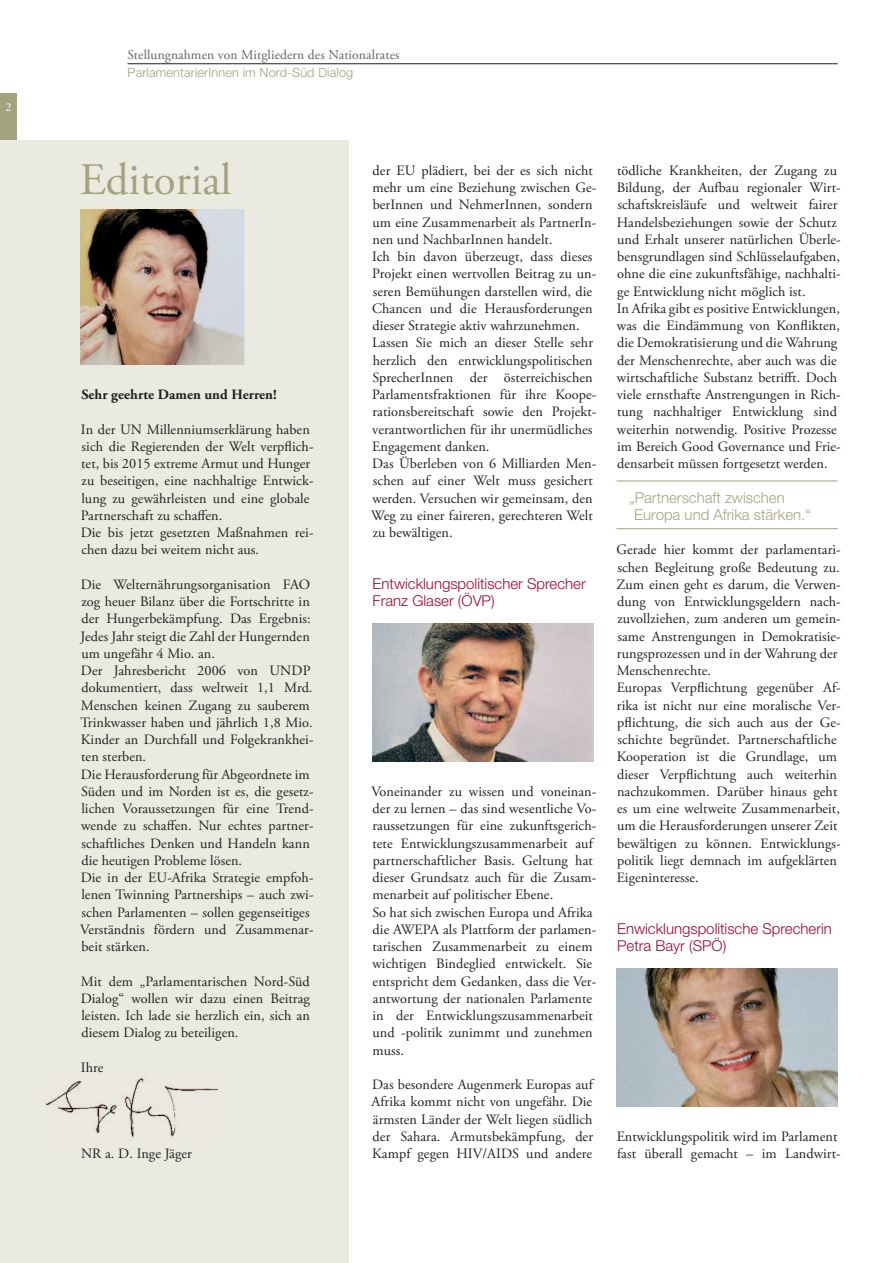
<style>
.page{position:relative;width:893px;height:1263px;background:#fff}
.page>*{position:absolute;margin:0;border:0;box-sizing:border-box;transform-origin:0 0}
.t1{font:45px "Adobe Garamond Pro";color:#a4a380}
.t2{font:300 15px/17.2px "Helvetica Neue LT Std";color:#9e0832}
.t3{font:300 15px/17.2px "Helvetica Neue LT Std";color:#a4a380}
.t4{font:14.25px/17.2px "Adobe Garamond Pro";letter-spacing:.005em;color:#231f20}
.t5{font:700 14.25px "Adobe Garamond Pro";letter-spacing:.005em;color:#231f20}
.t6{font:13.5px "Adobe Garamond Pro";letter-spacing:.01em;color:#636366}
.t7{font:300 12.75px "Helvetica Neue LT Std";letter-spacing:.01em;color:#a4a380}
.t8{font:12px "Adobe Garamond Pro";color:#fff}
</style>
<div class="page">
<div style="left:0;top:94px;width:17px;height:46px;background:#a4a380"></div>
<hr style="left:128px;top:63px;width:710px;height:1px;background:#231f20">
<div style="left:0;top:140px;width:349px;height:1123px;background:#eaeae0"></div>
<img style="left:81px;top:209px;width:163px;height:156px">
<img style="left:45px;top:1074px;width:173px;height:64px">
<img style="left:372px;top:623px;width:221px;height:138px">
<img style="left:617px;top:968px;width:221px;height:138px">
<hr style="left:617px;top:481px;width:221px;height:1px;background:#a4a380">
<hr style="left:617px;top:528px;width:221px;height:1px;background:#a4a380">
<p class="t8" style="left:6px;top:102px;width:7px">2</p>
<p class="t6" style="left:128px;top:50px;width:274px">Stellungnahmen von Mitgliedern des Nationalrates</p>
<p class="t7" style="left:128px;top:68px;width:227px">ParlamentarierInnen im Nord-Süd Dialog</p>
<h1 class="t1" style="left:80px;top:162px;width:153px">Editorial</h1>
<p class="t5" style="left:81px;top:389px;width:197px">Sehr geehrte Damen und Herren!</p>
<p class="t4" style="left:81px;top:422px;width:234px">In der UN Millenniumserklärung haben sich die Regierenden der Welt verpflich&shy;tet, bis 2015 extreme Armut und Hunger zu beseitigen, eine nachhaltige Entwick&shy;lung zu gewährleisten und eine globale Partnerschaft zu schaffen.<br>Die bis jetzt gesetzten Maßnahmen rei&shy;chen dazu bei weitem nicht aus.</p>
<p class="t4" style="left:80px;top:577px;width:235px">Die Welternährungsorganisation FAO zog heuer Bilanz über die Fortschritte in der Hungerbekämpfung. Das Ergebnis:<br>Jedes Jahr steigt die Zahl der Hungernden um ungefähr 4 Mio. an.<br>Der Jahresbericht 2006 von UNDP dokumentiert, dass weltweit 1,1 Mrd.<br>Menschen keinen Zugang zu sauberem Trinkwasser haben und jährlich 1,8 Mio.<br>Kinder an Durchfall und Folgekrankhei&shy;ten sterben.<br>Die Herausforderung für Abgeordnete im Süden und im Norden ist es, die gesetz&shy;lichen Voraussetzungen für eine Trend&shy;wende zu schaffen. Nur echtes partner&shy;schaftliches Denken und Handeln kann die heutigen Probleme lösen.<br>Die in der EU-Afrika Strategie empfoh&shy;lenen Twinning Partnerships – auch zwi&shy;schen Parlamenten – sollen gegenseitiges Verständnis fördern und Zusammenar&shy;beit stärken.</p>
<p class="t4" style="left:81px;top:974px;width:231px;text-align:justify">Mit dem „Parlamentarischen Nord-Süd Dialog“ wollen wir dazu einen Beitrag leisten. Ich lade sie herzlich ein, sich an diesem Dialog zu beteiligen.</p>
<p class="t4" style="left:81px;top:1060px;width:24px">Ihre</p>
<p class="t4" style="left:81px;top:1146px;width:112px">NR a. D. Inge Jäger</p>
<p class="t4" style="left:371px;top:163px;width:227px">der EU plädiert, bei der es sich nicht mehr um eine Beziehung zwischen Ge&shy;berInnen und NehmerInnen, sondern um eine Zusammenarbeit als PartnerIn&shy;nen und NachbarInnen handelt.<br>Ich bin davon überzeugt, dass dieses Projekt einen wertvollen Beitrag zu un&shy;seren Bemühungen darstellen wird, die Chancen und die Herausforderungen dieser Strategie aktiv wahrzunehmen.<br>Lassen Sie mich an dieser Stelle sehr herzlich den entwicklungspolitischen SprecherInnen der österreichischen Parlamentsfraktionen für ihre Koope&shy;rationsbereitschaft sowie den Projekt&shy;verantwortlichen für ihr unermüdliches Engagement danken.<br>Das Überleben von 6 Milliarden Men&shy;schen auf einer Welt muss gesichert werden. Versuchen wir gemeinsam, den Weg zu einer faireren, gerechteren Welt zu bewältigen.</p>
<p class="t2" style="left:373px;top:576px;width:215px">Entwicklungspolitischer Sprecher<br>Franz Glaser (ÖVP)</p>
<p class="t4" style="left:371px;top:784px;width:226px">Voneinander zu wissen und voneinan&shy;der zu lernen – das sind wesentliche Vo&shy;raussetzungen für eine zukunftsgerich&shy;tete Entwicklungszusammenarbeit auf partnerschaftlicher Basis. Geltung hat dieser Grundsatz auch für die Zusam&shy;menarbeit auf politischer Ebene.<br>So hat sich zwischen Europa und Afrika die AWEPA als Plattform der parlamen&shy;tarischen Zusammenarbeit zu einem wichtigen Bindeglied entwickelt. Sie entspricht dem Gedanken, dass die Ver&shy;antwortung der nationalen Parlamente in der Entwicklungszusammenarbeit und -politik zunimmt und zunehmen muss.</p>
<p class="t4" style="left:371px;top:1077px;width:223px;text-align:justify">Das besondere Augenmerk Europas auf Afrika kommt nicht von ungefähr. Die ärmsten Länder der Welt liegen südlich der Sahara. Armutsbekämpfung, der Kampf gegen HIV/AIDS und andere</p>
<p class="t4" style="left:617px;top:163px;width:226px">tödliche Krankheiten, der Zugang zu Bildung, der Aufbau regionaler Wirt&shy;schaftskreisläufe und weltweit fairer Handelsbeziehungen sowie der Schutz und Erhalt unserer natürlichen Überle&shy;bensgrundlagen sind Schlüsselaufgaben, ohne die eine zukunftsfähige, nachhalti&shy;ge Entwicklung nicht möglich ist.<br>In Afrika gibt es positive Entwicklungen, was die Eindämmung von Konflikten, die Demokratisierung und die Wahrung der Menschenrechte, aber auch was die wirtschaftliche Substanz betrifft. Doch viele ernsthafte Anstrengungen in Rich&shy;tung nachhaltiger Entwicklung sind weiterhin notwendig. Positive Prozesse im Bereich Good Governance und Frie&shy;densarbeit müssen fortgesetzt werden.</p>
<p class="t3" style="left:634px;top:490px;width:178px;text-indent:-5px">„Partnerschaft zwischen<br>Europa und Afrika stärken.“</p>
<p class="t4" style="left:616px;top:542px;width:226px">Gerade hier kommt der parlamentari&shy;schen Begleitung große Bedeutung zu.<br>Zum einen geht es darum, die Verwen&shy;dung von Entwicklungsgeldern nach&shy;zuvollziehen, zum anderen um gemein&shy;same Anstrengungen in Demokratisie&shy;rungsprozessen und in der Wahrung der Menschenrechte.<br>Europas Verpflichtung gegenüber Af&shy;rika ist nicht nur eine moralische Ver&shy;pflichtung, die sich auch aus der Ge&shy;schichte begründet. Partnerschaftliche Kooperation ist die Grundlage, um dieser Verpflichtung auch weiterhin nachzukommen. Darüber hinaus geht es um eine weltweite Zusammenarbeit, um die Herausforderungen unserer Zeit bewältigen zu können. Entwicklungs&shy;politik liegt demnach im aufgeklärten Eigeninteresse.</p>
<p class="t2" style="left:617px;top:921px;width:216px">Enwicklungspolitische Sprecherin<br>Petra Bayr (SPÖ)</p>
<p class="t4" style="left:617px;top:1129px;width:226px">Entwicklungspolitik wird im Parlament fast überall gemacht – im Landwirt-</p>
</div>
